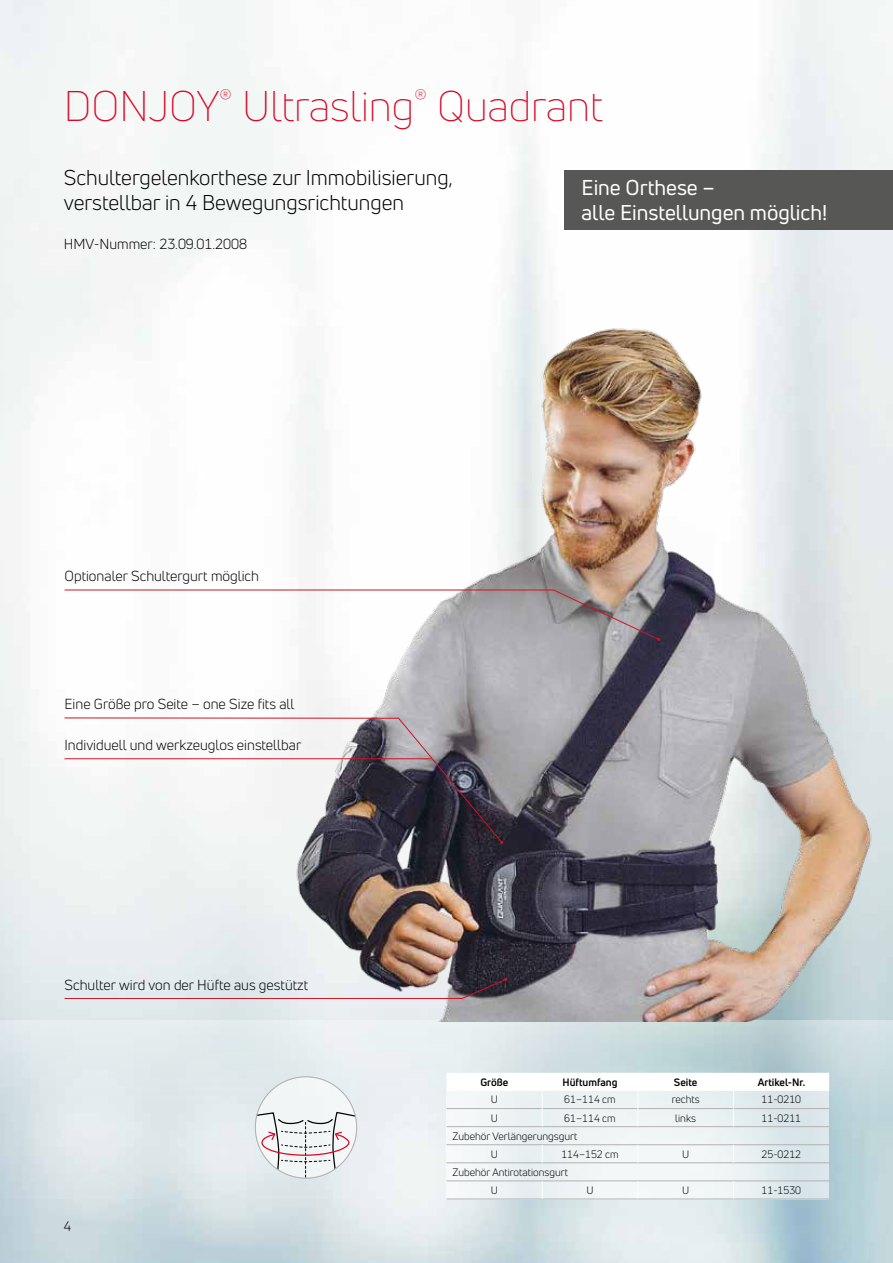
<style>
.page{position:relative;width:893px;height:1263px;background:#fff}
.page>*{position:absolute;margin:0;border:0;box-sizing:border-box;transform-origin:0 0}
.t1{font:300 42px "Uni Neue";color:#d70926}
.t2{font:21px/25.2px "Uni Neue";color:#000}
.t3{font:21px/25.2px "Uni Neue";color:#fff}
.t4{font:14.25px "Uni Neue";color:#000}
.t5{font:13.5px "Uni Neue";color:#000}
.t6{font:10.5px/18.1px "Uni Neue";color:#000}
.t7{font:700 10.5px "Uni Neue";color:#000}
</style>
<div class="page">
<div style="left:446px;top:1090px;width:383px;height:109px;background:linear-gradient(to right,#f6f8f9,#e2ecee)"></div>
<svg style="left:0;top:1020px;width:893px;height:107px;background:#d9e4e7"></svg>
<div style="left:564px;top:170px;width:329px;height:60px;background:#575756"></div>
<hr style="left:446px;top:1126px;width:96px;height:1px;background:#b3b2b2">
<hr style="left:542px;top:1126px;width:96px;height:1px;background:#b3b2b2">
<hr style="left:638px;top:1126px;width:95px;height:1px;background:#b3b2b2">
<hr style="left:733px;top:1126px;width:96px;height:1px;background:#b3b2b2">
<hr style="left:446px;top:1144px;width:96px;height:1px;background:#b3b2b2">
<hr style="left:542px;top:1144px;width:96px;height:1px;background:#b3b2b2">
<hr style="left:638px;top:1144px;width:95px;height:1px;background:#b3b2b2">
<hr style="left:733px;top:1144px;width:96px;height:1px;background:#b3b2b2">
<hr style="left:446px;top:1162px;width:96px;height:1px;background:#b3b2b2">
<hr style="left:542px;top:1162px;width:96px;height:1px;background:#b3b2b2">
<hr style="left:638px;top:1162px;width:95px;height:1px;background:#b3b2b2">
<hr style="left:733px;top:1162px;width:96px;height:1px;background:#b3b2b2">
<hr style="left:446px;top:1180px;width:96px;height:1px;background:#b3b2b2">
<hr style="left:542px;top:1180px;width:96px;height:1px;background:#b3b2b2">
<hr style="left:638px;top:1180px;width:95px;height:1px;background:#b3b2b2">
<hr style="left:733px;top:1180px;width:96px;height:1px;background:#b3b2b2">
<hr style="left:446px;top:1199px;width:96px;height:1px;background:#b3b2b2">
<hr style="left:542px;top:1199px;width:96px;height:1px;background:#b3b2b2">
<hr style="left:638px;top:1199px;width:95px;height:1px;background:#b3b2b2">
<hr style="left:733px;top:1199px;width:96px;height:1px;background:#b3b2b2">
<svg style="left:446px;top:1073px;width:383px;height:53px"></svg>
<svg style="left:542px;top:1145px;width:1px;height:17px"></svg>
<svg style="left:638px;top:1145px;width:1px;height:17px"></svg>
<svg style="left:733px;top:1145px;width:1px;height:17px"></svg>
<svg style="left:542px;top:1181px;width:1px;height:18px"></svg>
<svg style="left:638px;top:1181px;width:1px;height:18px"></svg>
<svg style="left:733px;top:1181px;width:1px;height:18px"></svg>
<img style="left:234px;top:323px;width:659px;height:698px">
<svg style="left:64px;top:978px;width:443px;height:21px;background:#c7c3c6"></svg>
<svg style="left:64px;top:589px;width:596px;height:52px"></svg>
<hr style="left:65px;top:758px;width:367px;height:1px;background:#cc1523">
<hr style="left:65px;top:717px;width:334px;height:2px;background:#cc1523">
<svg style="left:397px;top:717px;width:107px;height:127px;background:#5d5862"></svg>
<svg style="left:255px;top:1077px;width:102px;height:101px"></svg>
<h1 class="t1" style="left:64px;top:80px;width:541px">DONJOY<sup>®</sup> Ultrasling<sup>®</sup> Quadrant</h1>
<h2 class="t2" style="left:64px;top:164px;width:390px">Schultergelenkorthese zur Immobilisierung, verstellbar in 4 Bewegungsrichtungen</h2>
<p class="t4" style="left:64px;top:235px;width:185px">HMV-Nummer: 23.09.01.2008</p>
<p class="t4" style="left:65px;top:568px;width:196px">Optionaler Schultergurt möglich</p>
<p class="t4" style="left:65px;top:696px;width:231px">Eine Größe pro Seite – one Size fits all</p>
<p class="t4" style="left:65px;top:737px;width:238px">Individuell und werkzeuglos einstellbar</p>
<p class="t4" style="left:65px;top:976px;width:245px">Schulter wird von der Hüfte aus gestützt</p>
<h2 class="t3" style="left:581px;top:175px;width:247px">Eine Orthese –<br>alle Einstellungen möglich!</h2>
<p class="t5" style="left:64px;top:1218px;width:9px">4</p>
<p class="t7" style="left:480px;top:1075px;width:30px">Größe</p>
<p class="t7" style="left:562px;top:1075px;width:56px">Hüftumfang</p>
<p class="t7" style="left:674px;top:1075px;width:25px">Seite</p>
<p class="t7" style="left:758px;top:1075px;width:49px">Artikel-Nr.</p>
<p class="t6" style="left:491px;top:1090px;width:9px">U</p>
<p class="t6" style="left:564px;top:1090px;width:53px">61–114 cm</p>
<p class="t6" style="left:672px;top:1090px;width:29px">rechts</p>
<p class="t6" style="left:762px;top:1090px;width:41px">11-0210</p>
<p class="t6" style="left:491px;top:1109px;width:9px">U</p>
<p class="t6" style="left:564px;top:1109px;width:53px">61–114 cm</p>
<p class="t6" style="left:675px;top:1109px;width:22px">links</p>
<p class="t6" style="left:762px;top:1109px;width:41px">11-0211</p>
<p class="t6" style="left:491px;top:1127px;width:88px;text-indent:-38px">Zubehör Verlängerungsgurt<br>U</p>
<p class="t6" style="left:561px;top:1145px;width:59px">114–152 cm</p>
<p class="t6" style="left:682px;top:1145px;width:9px">U</p>
<p class="t6" style="left:762px;top:1145px;width:41px">25-0212</p>
<p class="t6" style="left:491px;top:1163px;width:79px;text-indent:-38px">Zubehör Antirotationsgurt<br>U</p>
<p class="t6" style="left:586px;top:1181px;width:9px">U</p>
<p class="t6" style="left:682px;top:1181px;width:9px">U</p>
<p class="t6" style="left:762px;top:1181px;width:41px">11-1530</p>
</div>
